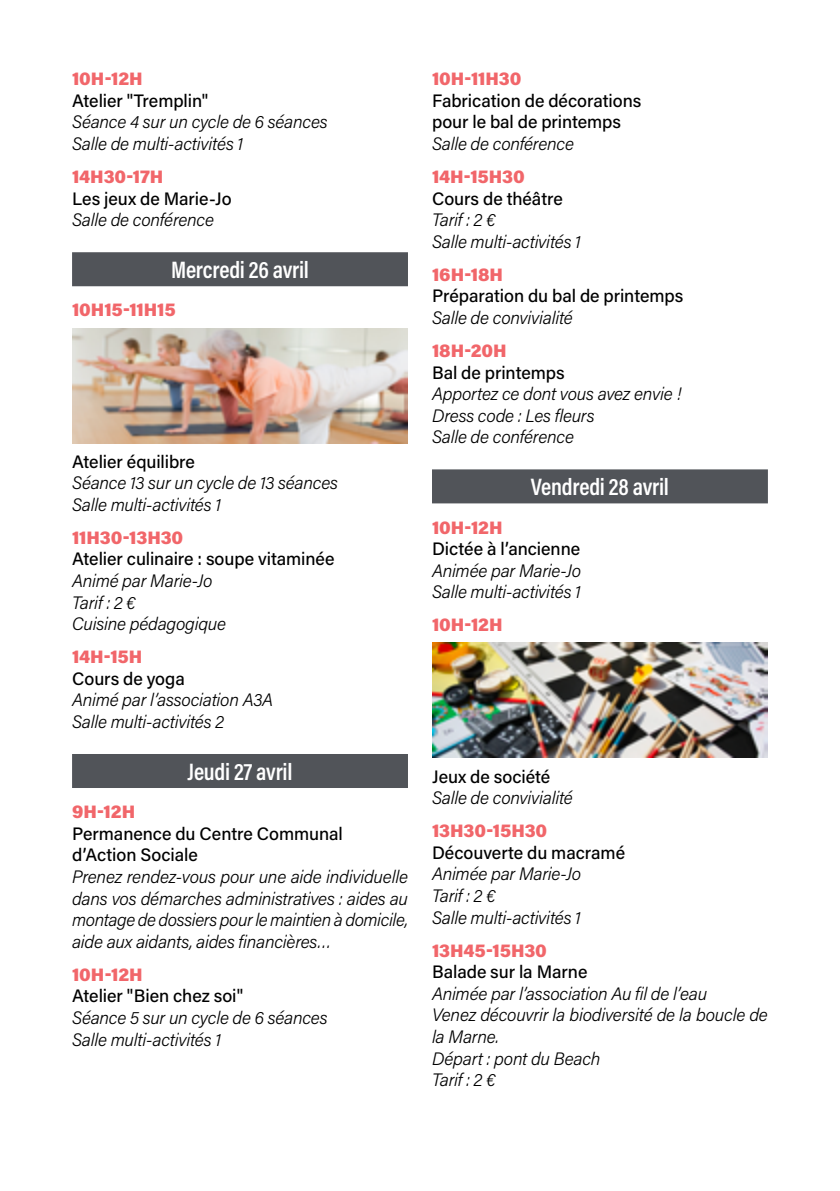
<style>
.page{position:relative;width:840px;height:1191px;background:#fff}
.page>*{position:absolute;margin:0;border:0;box-sizing:border-box;transform-origin:0 0}
.t1{font:600 24px "Acumin Pro Cond";letter-spacing:-.01em;color:#fff}
.t2{font:italic 300 18px/21.6px "Acumin Pro";letter-spacing:-.015em;color:#000}
.t3{font:500 18px/21.6px "Acumin Pro";letter-spacing:-.005em;color:#000}
.t4{font:900 18px "Acumin Pro";letter-spacing:-.01em;color:#f1666a}
</style>
<div class="page">
<div style="left:72px;top:252px;width:336px;height:34px;background:#515459"></div>
<div style="left:72px;top:754px;width:336px;height:34px;background:#515459"></div>
<div style="left:432px;top:469px;width:335px;height:34px;background:#515459"></div>
<img style="left:72px;top:328px;width:336px;height:115px">
<img style="left:432px;top:642px;width:335px;height:115px">
<p class="t4" style="left:72px;top:66px;width:72px">10H-12H</p>
<p class="t3" style="left:72px;top:89px;width:138px">Atelier "Tremplin"</p>
<p class="t2" style="left:72px;top:111px;width:257px">Séance 4 sur un cycle de 6 séances<br>Salle de multi-activités 1</p>
<p class="t4" style="left:72px;top:164px;width:93px">14H30-17H</p>
<p class="t3" style="left:72px;top:187px;width:161px">Les jeux de Marie-Jo</p>
<p class="t2" style="left:72px;top:208px;width:143px">Salle de conférence</p>
<h1 class="t1" style="left:171px;top:254px;width:139px">Mercredi 26 avril</h1>
<p class="t4" style="left:72px;top:297px;width:105px">10H15-11H15</p>
<p class="t3" style="left:72px;top:450px;width:124px">Atelier équilibre</p>
<p class="t2" style="left:72px;top:471px;width:267px">Séance 13 sur un cycle de 13 séances<br>Salle multi-activités 1</p>
<p class="t4" style="left:72px;top:525px;width:113px">11H30-13H30</p>
<p class="t3" style="left:72px;top:547px;width:264px">Atelier culinaire : soupe vitaminée</p>
<p class="t2" style="left:72px;top:569px;width:155px">Animé par Marie-Jo<br>Tarif : 2 €<br>Cuisine pédagogique</p>
<p class="t4" style="left:72px;top:644px;width:72px">14H-15H</p>
<p class="t3" style="left:72px;top:667px;width:114px">Cours de yoga</p>
<p class="t2" style="left:72px;top:688px;width:202px">Animé par l’association A3A<br>Salle multi-activités 2</p>
<h1 class="t1" style="left:187px;top:755px;width:106px">Jeudi 27 avril</h1>
<p class="t4" style="left:72px;top:799px;width:65px">9H-12H</p>
<p class="t3" style="left:72px;top:822px;width:272px">Permanence du Centre Communal d’Action Sociale</p>
<p class="t2" style="left:72px;top:865px;width:337px;text-align:justify">Prenez rendez-vous pour une aide individuelle dans vos démarches administratives : aides au montage de dossiers pour le maintien à domicile, aide aux aidants, aides financières…</p>
<p class="t4" style="left:72px;top:961px;width:72px">10H-12H</p>
<p class="t3" style="left:72px;top:984px;width:172px">Atelier "Bien chez soi"</p>
<p class="t2" style="left:72px;top:1006px;width:257px">Séance 5 sur un cycle de 6 séances<br>Salle multi-activités 1</p>
<p class="t4" style="left:432px;top:66px;width:91px">10H-11H30</p>
<p class="t3" style="left:432px;top:89px;width:211px">Fabrication de décorations pour le bal de printemps</p>
<p class="t2" style="left:432px;top:132px;width:143px">Salle de conférence</p>
<p class="t4" style="left:432px;top:164px;width:94px">14H-15H30</p>
<p class="t3" style="left:432px;top:187px;width:132px">Cours de théâtre</p>
<p class="t2" style="left:432px;top:208px;width:150px">Tarif : 2 €<br>Salle multi-activités 1</p>
<p class="t4" style="left:432px;top:262px;width:73px">16H-18H</p>
<p class="t3" style="left:432px;top:284px;width:252px">Préparation du bal de printemps</p>
<p class="t2" style="left:432px;top:306px;width:142px">Salle de convivialité</p>
<p class="t4" style="left:432px;top:338px;width:76px">18H-20H</p>
<p class="t3" style="left:432px;top:361px;width:134px">Bal de printemps</p>
<p class="t2" style="left:432px;top:382px;width:251px">Apportez ce dont vous avez envie !<br>Dress code : Les fleurs<br>Salle de conférence</p>
<h1 class="t1" style="left:530px;top:471px;width:140px">Vendredi 28 avril</h1>
<p class="t4" style="left:432px;top:514px;width:72px">10H-12H</p>
<p class="t3" style="left:432px;top:537px;width:150px">Dictée à l’ancienne</p>
<p class="t2" style="left:432px;top:559px;width:151px">Animée par Marie-Jo<br>Salle multi-activités 1</p>
<p class="t4" style="left:432px;top:612px;width:72px">10H-12H</p>
<p class="t3" style="left:432px;top:764px;width:120px">Jeux de société</p>
<p class="t2" style="left:432px;top:786px;width:142px">Salle de convivialité</p>
<p class="t4" style="left:432px;top:818px;width:117px">13H30-15H30</p>
<p class="t3" style="left:432px;top:841px;width:194px">Découverte du macramé</p>
<p class="t2" style="left:432px;top:862px;width:151px">Animée par Marie-Jo<br>Tarif : 2 €<br>Salle multi-activités 1</p>
<p class="t4" style="left:432px;top:937px;width:116px">13H45-15H30</p>
<p class="t3" style="left:432px;top:960px;width:157px">Balade sur la Marne</p>
<p class="t2" style="left:432px;top:982px;width:337px">Animée par l’association Au fil de l’eau<br>Venez découvrir la biodiversité de la boucle de la Marne.<br>Départ : pont du Beach<br>Tarif : 2 €</p>
</div>
